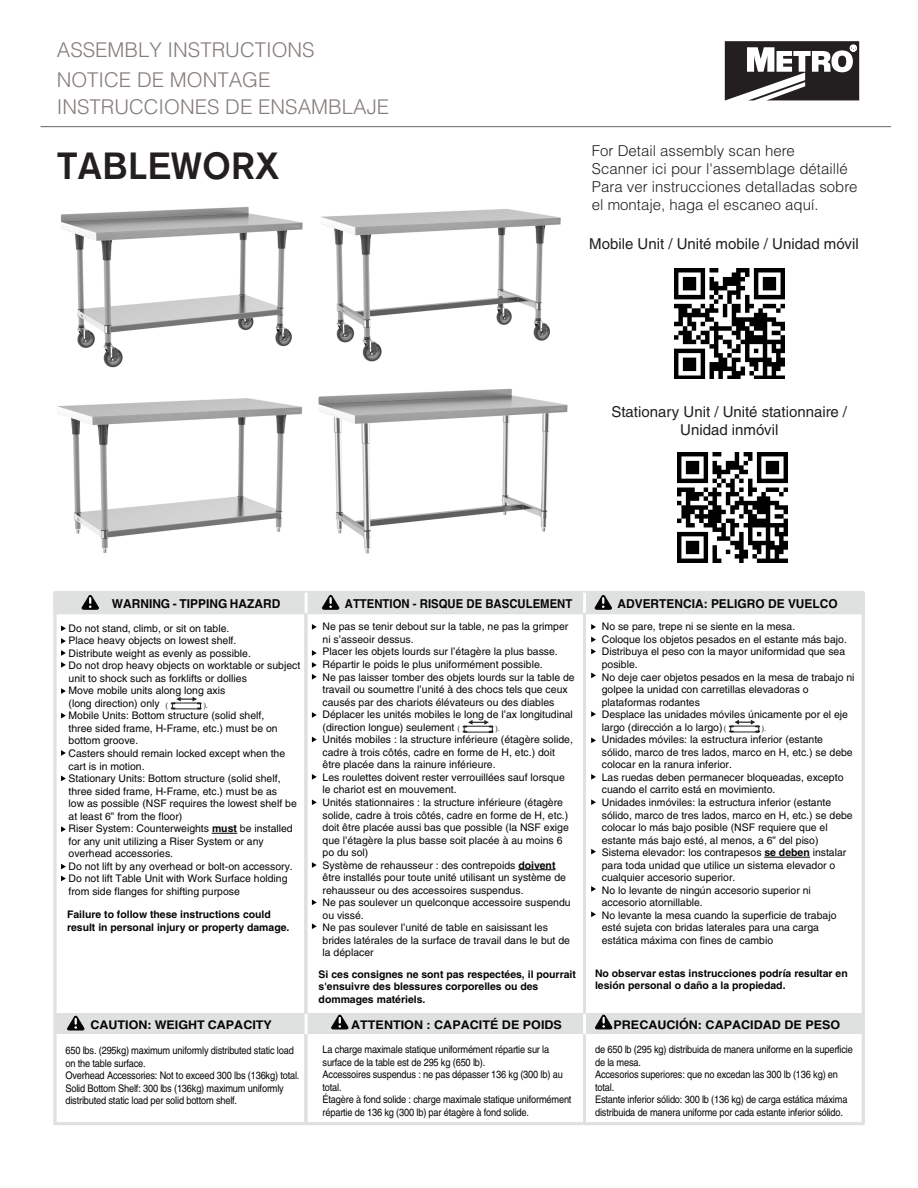
<style>
.page{position:relative;width:918px;height:1188px;background:#fff}
.page>*{position:absolute;margin:0;border:0;box-sizing:border-box;transform-origin:0 0}
.t1{font:500 37.5px "Akzidenz Grotesk BQ";color:#231f20}
.t2{font:300 20.4px "Helvetica LT Pro";color:#857d7a}
.t3{font:300 15px/18px "Helvetica LT Std";color:#231f20}
.t4{font:15px/18px "Helvetica LT Std";color:#231f20;text-align:center}
.t5{font:700 12.3px "Helvetica LT Std";color:#050504}
.t6{font:700 12.3px "Helvetica LT Std";color:#050504;scale:.92 1}
.t7{font:700 12px "Helvetica LT Std";color:#050504;scale:1.05 1}
.t8{font:10.5px/12.6px "Helvetica LT Std";color:#050504}
.t9{font:10.5px/12.6px "Helvetica LT Std";letter-spacing:-.02em;color:#050504;scale:.88 1}
.t10{font:700 10.5px/12.6px "Helvetica LT Std";color:#050504}
.t11{font:7.5px "Arial";color:#231f20}
.s1{font-weight:700}
</style>
<div class="page">
<svg style="left:725px;top:41px;width:134px;height:59px"></svg>
<img style="left:57px;top:207px;width:511px;height:347px">
<hr style="left:40px;top:126px;width:851px;height:1px;background:#636366">
<svg style="left:53px;top:592px;width:808px;height:532px"></svg>
<svg style="left:61px;top:626px;width:5px;height:5px"></svg>
<svg style="left:61px;top:638px;width:5px;height:6px"></svg>
<svg style="left:61px;top:662px;width:5px;height:6px"></svg>
<svg style="left:212px;top:833px;width:25px;height:1px"></svg>
<hr style="left:583px;top:1014px;width:3px;height:20px;background:#fff">
<hr style="left:305px;top:1014px;width:2px;height:20px;background:#fff">
<div style="left:54px;top:591px;width:811px;height:534px;border:3px solid #dfe1e1"></div>
<svg style="left:82px;top:595px;width:18px;height:15px"></svg>
<svg style="left:322px;top:595px;width:18px;height:15px"></svg>
<svg style="left:595px;top:595px;width:18px;height:15px"></svg>
<svg style="left:61px;top:688px;width:5px;height:6px"></svg>
<svg style="left:61px;top:713px;width:5px;height:5px"></svg>
<svg style="left:61px;top:776px;width:5px;height:5px"></svg>
<svg style="left:171px;top:697px;width:31px;height:13px"></svg>
<svg style="left:61px;top:750px;width:5px;height:6px"></svg>
<svg style="left:61px;top:826px;width:5px;height:6px"></svg>
<svg style="left:67px;top:1016px;width:18px;height:15px"></svg>
<svg style="left:331px;top:1015px;width:18px;height:15px"></svg>
<svg style="left:595px;top:1015px;width:18px;height:15px"></svg>
<svg style="left:61px;top:864px;width:5px;height:5px"></svg>
<svg style="left:61px;top:876px;width:5px;height:5px"></svg>
<svg style="left:61px;top:650px;width:5px;height:6px"></svg>
<hr style="left:583px;top:593px;width:3px;height:20px;background:#fff">
<hr style="left:305px;top:593px;width:2px;height:20px;background:#fff">
<hr style="left:518px;top:869px;width:38px;height:1px;background:#050504">
<svg style="left:463px;top:720px;width:31px;height:13px"></svg>
<svg style="left:312px;top:624px;width:5px;height:6px"></svg>
<svg style="left:312px;top:650px;width:5px;height:6px"></svg>
<svg style="left:312px;top:674px;width:5px;height:6px"></svg>
<svg style="left:312px;top:712px;width:5px;height:6px"></svg>
<svg style="left:312px;top:737px;width:5px;height:5px"></svg>
<svg style="left:312px;top:799px;width:5px;height:6px"></svg>
<svg style="left:312px;top:774px;width:5px;height:6px"></svg>
<svg style="left:312px;top:862px;width:5px;height:6px"></svg>
<svg style="left:312px;top:900px;width:5px;height:5px"></svg>
<svg style="left:312px;top:923px;width:5px;height:6px"></svg>
<svg style="left:312px;top:662px;width:5px;height:6px"></svg>
<hr style="left:764px;top:857px;width:46px;height:1px;background:#050504">
<svg style="left:729px;top:720px;width:31px;height:13px"></svg>
<svg style="left:591px;top:624px;width:5px;height:6px"></svg>
<svg style="left:591px;top:649px;width:5px;height:5px"></svg>
<svg style="left:591px;top:711px;width:5px;height:6px"></svg>
<svg style="left:591px;top:738px;width:5px;height:5px"></svg>
<svg style="left:591px;top:774px;width:5px;height:6px"></svg>
<svg style="left:591px;top:849px;width:5px;height:5px"></svg>
<svg style="left:591px;top:799px;width:5px;height:6px"></svg>
<svg style="left:591px;top:886px;width:5px;height:6px"></svg>
<svg style="left:591px;top:911px;width:5px;height:6px"></svg>
<svg style="left:591px;top:673px;width:5px;height:5px"></svg>
<svg style="left:591px;top:637px;width:5px;height:5px"></svg>
<img style="left:674px;top:269px;width:111px;height:110px">
<img style="left:677px;top:452px;width:111px;height:111px">
<p class="t2" style="left:57px;top:37px;width:259px">ASSEMBLY INSTRUCTIONS</p>
<p class="t2" style="left:57px;top:67px;width:215px">NOTICE DE MONTAGE</p>
<p class="t2" style="left:57px;top:94px;width:334px">INSTRUCCIONES DE ENSAMBLAJE</p>
<p class="t1" style="left:57px;top:143px;width:224px">TABLEWORX</p>
<p class="t3" style="left:592px;top:141px;width:205px">For Detail assembly scan here</p>
<p class="t3" style="left:592px;top:159px;width:257px">Scanner ici pour l'assemblage détaillé</p>
<p class="t3" style="left:592px;top:177px;width:267px">Para ver instrucciones detalladas sobre el montaje, haga el escaneo aquí.</p>
<p class="t4" style="left:589px;top:234px;width:271px">Mobile Unit / Unité mobile / Unidad móvil</p>
<p class="t4" style="left:612px;top:403px;width:237px">Stationary Unit / Unité stationnaire /<br>Unidad inmóvil</p>
<p class="t5" style="left:112px;top:596px;width:170px">WARNING - TIPPING HAZARD</p>
<p class="t8" style="left:69px;top:622px;width:233px">Do not stand, climb, or sit on table.<br>Place heavy objects on lowest shelf.<br>Distribute weight as evenly as possible.<br>Do not drop heavy objects on worktable or subject unit to shock such as forklifts or dollies<br>Move mobile units along long axis<br>(long direction) only<br>Mobile Units: Bottom structure (solid shelf,<br>three sided frame, H-Frame, etc.) must be on bottom groove.<br>Casters should remain locked except when the cart is in motion.<br>Stationary Units: Bottom structure (solid shelf, three sided frame, H-Frame, etc.) must be as<br>low as possible (NSF requires the lowest shelf be at least 6” from the floor)<br>Riser System: Counterweights <span class="s1">must</span> be installed for any unit utilizing a Riser System or any overhead accessories.<br>Do not lift by any overhead or bolt-on accessory.<br>Do not lift Table Unit with Work Surface holding from side flanges for shifting purpose</p>
<p class="t11" style="left:166px;top:700px;width:4px">(</p>
<p class="t11" style="left:203px;top:700px;width:6px">).</p>
<p class="t10" style="left:67px;top:908px;width:224px">Failure to follow these instructions could result in personal injury or property damage.</p>
<p class="t6" style="left:345px;top:596px;width:249px">ATTENTION - RISQUE DE BASCULEMENT</p>
<p class="t5" style="left:617px;top:596px;width:222px">ADVERTENCIA: PELIGRO DE VUELCO</p>
<p class="t8" style="left:323px;top:620px;width:254px">Ne pas se tenir debout sur la table, ne pas la grimper ni s’asseoir dessus.<br>Placer les objets lourds sur l’étagère la plus basse.<br>Répartir le poids le plus uniformément possible.<br>Ne pas laisser tomber des objets lourds sur la table de travail ou soumettre l’unité à des chocs tels que ceux causés par des chariots élévateurs ou des diables Déplacer les unités mobiles le long de l’ax longitudinal (direction longue) seulement<br>Unités mobiles : la structure inférieure (étagère solide, cadre à trois côtés, cadre en forme de H, etc.) doit être placée dans la rainure inférieure.<br>Les roulettes doivent rester verrouillées sauf lorsque le chariot est en mouvement.<br>Unités stationnaires : la structure inférieure (étagère solide, cadre à trois côtés, cadre en forme de H, etc.) doit être placée aussi bas que possible (la NSF exige que l’étagère la plus basse soit placée à au moins 6 po du sol)<br>Système de rehausseur : des contrepoids <span class="s1">doivent </span>être installés pour toute unité utilisant un système de rehausseur ou des accessoires suspendus.<br>Ne pas soulever un quelconque accessoire suspendu ou vissé.<br>Ne pas soulever l’unité de table en saisissant les brides latérales de la surface de travail dans le but de la déplacer</p>
<p class="t11" style="left:457px;top:723px;width:4px">(</p>
<p class="t11" style="left:495px;top:723px;width:6px">).</p>
<p class="t8" style="left:602px;top:620px;width:254px">No se pare, trepe ni se siente en la mesa.<br>Coloque los objetos pesados en el estante más bajo.<br>Distribuya el peso con la mayor uniformidad que sea posible.<br>No deje caer objetos pesados en la mesa de trabajo ni golpee la unidad con carretillas elevadoras o plataformas rodantes<br>Desplace las unidades móviles únicamente por el eje largo (dirección a lo largo)<br>Unidades móviles: la estructura inferior (estante sólido, marco de tres lados, marco en H, etc.) se debe colocar en la ranura inferior.<br>Las ruedas deben permanecer bloqueadas, excepto cuando el carrito está en movimiento.<br>Unidades inmóviles: la estructura inferior (estante sólido, marco de tres lados, marco en H, etc.) se debe colocar lo más bajo posible (NSF requiere que el estante más bajo esté, al menos, a 6” del piso)<br>Sistema elevador: los contrapesos <span class="s1">se deben</span> instalar para toda unidad que utilice un sistema elevador o cualquier accesorio superior.<br>No lo levante de ningún accesorio superior ni accesorio atornillable.<br>No levante la mesa cuando la superficie de trabajo esté sujeta con bridas laterales para una carga estática máxima con fines de cambio</p>
<p class="t11" style="left:724px;top:723px;width:4px">(</p>
<p class="t11" style="left:762px;top:723px;width:6px">).</p>
<p class="t10" style="left:319px;top:968px;width:259px">Si ces consignes ne sont pas respectées, il pourrait s'ensuivre des blessures corporelles ou des dommages matériels.</p>
<p class="t10" style="left:595px;top:967px;width:254px">No observar estas instrucciones podría resultar en lesión personal o daño a la propiedad.</p>
<p class="t7" style="left:90px;top:1017px;width:174px">CAUTION: WEIGHT CAPACITY</p>
<p class="t7" style="left:351px;top:1017px;width:202px">ATTENTION : CAPACITÉ DE POIDS</p>
<p class="t7" style="left:614px;top:1017px;width:217px">PRECAUCIÓN: CAPACIDAD DE PESO</p>
<p class="t9" style="left:65px;top:1044px;width:268px">650 lbs. (295kg) maximum uniformly distributed static load on the table surface.<br>Overhead Accessories: Not to exceed 300 lbs (136kg) total.<br>Solid Bottom Shelf: 300 lbs (136kg) maximum uniformly distributed static load per solid bottom shelf.</p>
<p class="t9" style="left:323px;top:1043px;width:284px">La charge maximale statique uniformément répartie sur la surface de la table est de 295 kg (650 lb).<br>Accessoires suspendus : ne pas dépasser 136 kg (300 lb) au total.<br>Étagère à fond solide : charge maximale statique uniformément répartie de 136 kg (300 lb) par étagère à fond solide.</p>
<p class="t9" style="left:595px;top:1043px;width:295px">de 650 lb (295 kg) distribuida de manera uniforme en la superficie de la mesa.<br>Accesorios superiores: que no excedan las 300 lb (136 kg) en total.<br>Estante inferior sólido: 300 lb (136 kg) de carga estática máxima distribuida de manera uniforme por cada estante inferior sólido.</p>
</div>
